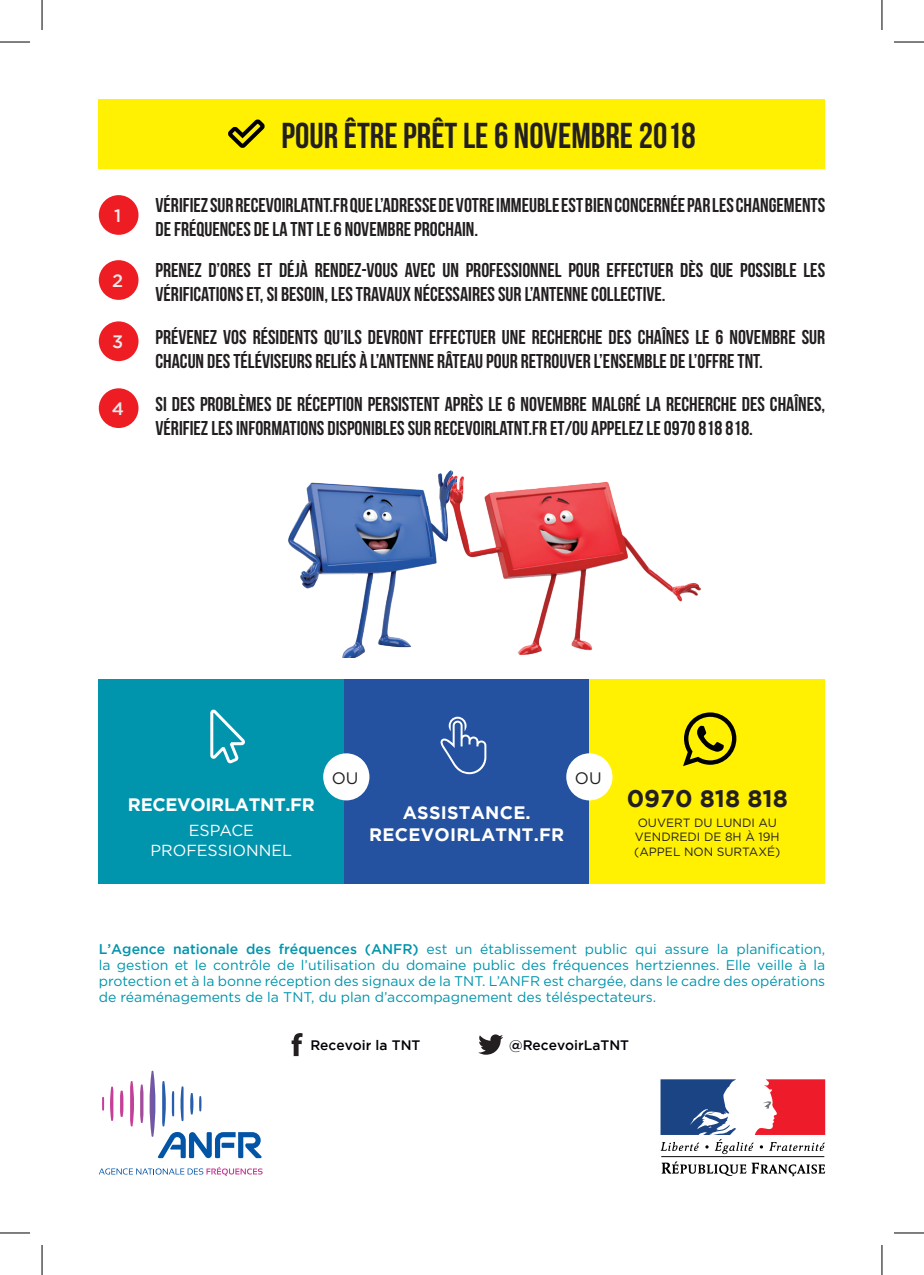
<style>
.page{position:relative;width:924px;height:1275px;background:#fff}
.page>*{position:absolute;margin:0;border:0;box-sizing:border-box;transform-origin:0 0}
.t1{font:36px "Bebas Neue";color:#231f20}
.t2{font:700 24px "Gotham";color:#231f20}
.Big_liste{font:20px/24px "Bebas Neue";color:#231f20}
.t3{font:700 18px "Gotham";letter-spacing:.015em;color:#fff}
.t4{font:700 18px "Gotham";letter-spacing:-.015em;color:#fff}
.t5{font:500 18px "Gotham";color:#e9e9eb}
.Pagination_bleu{font:16.6px "Gotham";color:#231f20}
.t6{font:16px/19.2px "Gotham";color:#fff;text-align:center}
.t7{font:14px/16px "Gotham";color:#0095ad;text-align:justify}
.t8{font:500 13.8px "Gotham";color:#000007}
.t9{font:12px/14.4px "Gotham";color:#231f20}
.s1{font-weight:500}
</style>
<div class="page">
<svg style="left:660px;top:1079px;width:164px;height:97px"></svg>
<svg style="left:99px;top:1167px;width:163px;height:9px"></svg>
<svg style="left:140px;top:1084px;width:3px;height:39px"></svg>
<svg style="left:120px;top:1090px;width:3px;height:27px"></svg>
<svg style="left:130px;top:1081px;width:4px;height:45px"></svg>
<svg style="left:110px;top:1086px;width:3px;height:35px"></svg>
<svg style="left:102px;top:1097px;width:2px;height:13px"></svg>
<svg style="left:149px;top:1070px;width:113px;height:88px"></svg>
<div style="left:99px;top:99px;width:725px;height:70px;background:#fff101"></div>
<svg style="left:228px;top:119px;width:37px;height:29px"></svg>
<div style="left:99px;top:195px;width:39px;height:40px;background:#ee1d23;border-radius:50%"></div>
<div style="left:99px;top:260px;width:39px;height:40px;background:#ee1d23;border-radius:50%"></div>
<div style="left:99px;top:321px;width:39px;height:40px;background:#ee1d23;border-radius:50%"></div>
<div style="left:99px;top:388px;width:39px;height:40px;background:#ee1d23;border-radius:50%"></div>
<img style="left:456px;top:476px;width:243px;height:178px">
<img style="left:289px;top:470px;width:167px;height:187px">
<svg style="left:478px;top:1034px;width:25px;height:20px"></svg>
<svg style="left:291px;top:1033px;width:11px;height:23px"></svg>
<div style="left:344px;top:680px;width:252px;height:204px;background:#2452a0"></div>
<div style="left:99px;top:680px;width:245px;height:204px;background:#0095ad"></div>
<svg style="left:210px;top:709px;width:35px;height:55px"></svg>
<div style="left:323px;top:753px;width:46px;height:47px;background:#fff;border-radius:50%"></div>
<div style="left:589px;top:680px;width:235px;height:204px;background:#fff101"></div>
<div style="left:566px;top:753px;width:46px;height:47px;background:#fff;border-radius:50%"></div>
<svg style="left:683px;top:712px;width:53px;height:54px"></svg>
<svg style="left:440px;top:716px;width:46px;height:58px"></svg>
<hr style="left:0;top:42px;width:30px;height:1px;background:#000">
<hr style="left:893px;top:42px;width:30px;height:1px;background:#000">
<hr style="left:0;top:1232px;width:30px;height:1px;background:#000">
<hr style="left:893px;top:1232px;width:30px;height:1px;background:#000">
<hr style="left:42px;top:0;width:1px;height:30px;background:#000">
<hr style="left:42px;top:1245px;width:1px;height:30px;background:#000">
<hr style="left:881px;top:0;width:1px;height:30px;background:#000">
<hr style="left:881px;top:1245px;width:1px;height:30px;background:#000">
<p class="t5" style="left:114px;top:205px;width:9px">1</p>
<p class="t5" style="left:112px;top:270px;width:13px">2</p>
<p class="t1" style="left:281px;top:116px;width:415px">POUR ÊTRE PRÊT LE 6 NOVEMBRE 2018</p>
<p class="Big_liste" style="left:155px;top:193px;width:671px">VÉRIFIEZ SUR RECEVOIRLATNT.FR QUE L’ADRESSE DE VOTRE IMMEUBLE EST BIEN CONCERNÉE PAR LES CHANGEMENTS<br>DE FRÉQUENCES DE LA TNT LE 6 NOVEMBRE PROCHAIN.</p>
<p class="Big_liste" style="left:155px;top:258px;width:670px">PRENEZ D’ORES ET DÉJÀ RENDEZ-VOUS AVEC UN PROFESSIONNEL POUR EFFECTUER DÈS QUE POSSIBLE LES<br>VÉRIFICATIONS ET, SI BESOIN, LES TRAVAUX NÉCESSAIRES SUR L’ANTENNE COLLECTIVE.</p>
<p class="t5" style="left:112px;top:331px;width:13px">3</p>
<p class="Big_liste" style="left:155px;top:325px;width:671px">PRÉVENEZ VOS RÉSIDENTS QU’ILS DEVRONT EFFECTUER UNE RECHERCHE DES CHAÎNES LE 6 NOVEMBRE SUR<br>CHACUN DES TÉLÉVISEURS RELIÉS À L’ANTENNE RÂTEAU POUR RETROUVER L’ENSEMBLE DE L’OFFRE TNT.</p>
<p class="t5" style="left:112px;top:398px;width:14px">4</p>
<p class="Big_liste" style="left:155px;top:392px;width:670px">SI DES PROBLÈMES DE RÉCEPTION PERSISTENT APRÈS LE 6 NOVEMBRE MALGRÉ LA RECHERCHE DES CHAÎNES,<br>VÉRIFIEZ LES INFORMATIONS DISPONIBLES SUR RECEVOIRLATNT.FR ET/OU APPELEZ LE 0970 818 818.</p>
<p class="t4" style="left:128px;top:794px;width:188px">RECEVOIRLATNT.FR</p>
<p class="t6" style="left:150px;top:820px;width:143px">ESPACE<br>PROFESSIONNEL</p>
<p class="Pagination_bleu" style="left:332px;top:767px;width:28px">OU</p>
<p class="t3" style="left:402px;top:802px;width:129px">ASSISTANCE.</p>
<p class="t3" style="left:369px;top:824px;width:196px">RECEVOIRLATNT.FR</p>
<p class="Pagination_bleu" style="left:574px;top:767px;width:28px">OU</p>
<p class="t2" style="left:626px;top:784px;width:162px">0970 818 818</p>
<p class="t9" style="left:634px;top:815px;width:147px">OUVERT DU LUNDI AU<br>VENDREDI DE 8H À 19H (APPEL NON SURTAXÉ)</p>
<p class="t7" style="left:99px;top:940px;width:727px"><span class="s1">L’Agence nationale des fréquences (ANFR)</span> est un établissement public qui assure la planification, la gestion et le contrôle de l’utilisation du domaine public des fréquences hertziennes. Elle veille à la protection et à la bonne réception des signaux de la TNT. L’ANFR est chargée, dans le cadre des opérations de réaménagements de la TNT, du plan d’accompagnement des téléspectateurs.</p>
<p class="t8" style="left:310px;top:1037px;width:111px">Recevoir la TNT</p>
<p class="t8" style="left:509px;top:1037px;width:121px">@RecevoirLaTNT</p>
</div>
